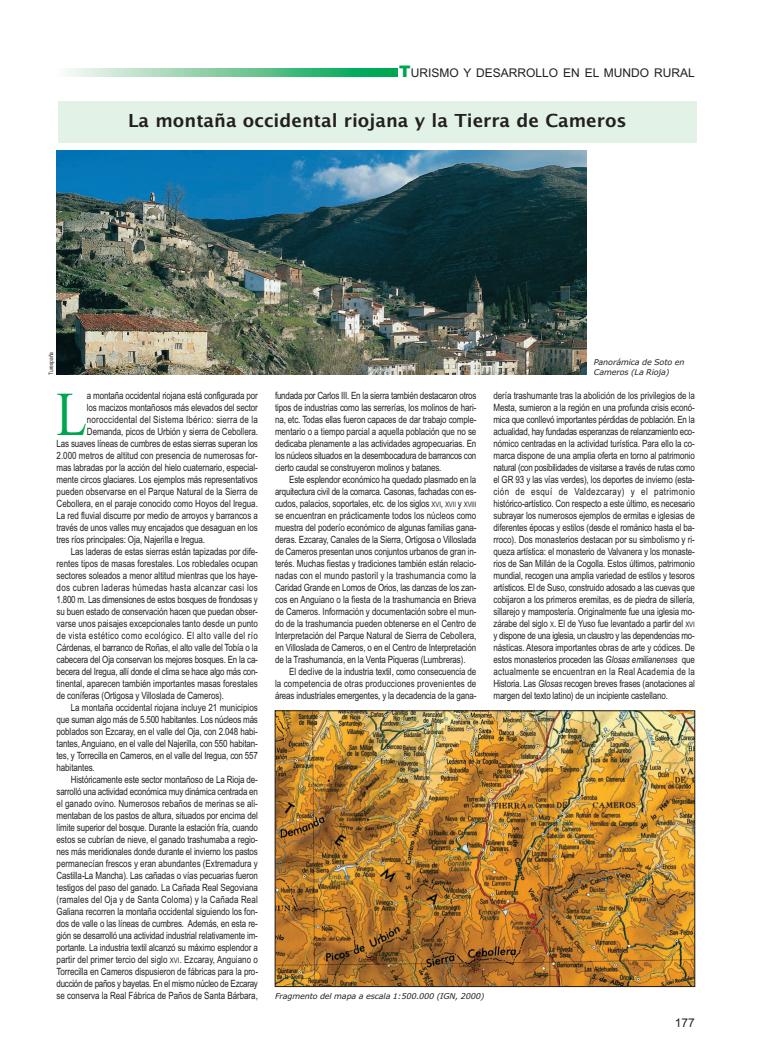
<style>
.page{position:relative;width:766px;height:1063px;background:#fff}
.page>*{position:absolute;margin:0;border:0;box-sizing:border-box;transform-origin:0 0}
.t1{font:62.4px "Times New Roman";color:#00a54f;scale:.8 1}
.t2{font:600 18px "Lucida Sans";color:#231f20}
.t3{font:12px "Arial";color:#231f20}
.t4{font:10px/12px "Arial";letter-spacing:-.01em;color:#231f20;text-align:justify;scale:.8 1}
.t5{font:10px "Arial";letter-spacing:.01em;color:#231f20;scale:.8 1}
.t6{font:10px "Arial";letter-spacing:.045em;color:#231f20;scale:.8 1}
.t7{font:10px "Arial";letter-spacing:-.03em;color:#231f20;scale:.8 1}
.t8{font:10px "Arial";letter-spacing:.02em;color:#231f20;scale:.8 1}
.t9{font:10px "Arial";letter-spacing:.03em;color:#231f20;scale:.8 1}
.t10{font:italic 8px "Verdana";letter-spacing:-.015em;color:#231f20}
.t11{font:6px "Arial Narrow";letter-spacing:-.01em;color:#231f20}
.s1{font-weight:900;font-size:16px;color:#00a54f}
.s2{font-size:7.5px}
.s3{font-style:italic}
</style>
<div class="page">
<svg style="left:67px;top:69px;width:331px;height:8px;background:#74ca9b"></svg>
<div style="left:58px;top:101px;width:638px;height:42px;background:#e3f2e7"></div>
<img style="left:277px;top:713px;width:415px;height:272px">
<div style="left:275px;top:711px;width:419px;height:276px;border:1px solid #231f20"></div>
<img style="left:57px;top:151px;width:529px;height:224px">
<p class="t3" style="left:399px;top:69px;width:297px"><span class="s1">T</span>URISMO Y DESARROLLO EN EL MUNDO RURAL</p>
<h2 class="t2" style="left:128px;top:113px;width:500px">La montaña occidental riojana y la Tierra de Cameros</h2>
<p class="t11" style="left:49px;top:375px;width:24px;rotate:-90deg">Turespaña</p>
<p class="t10" style="left:593px;top:358px;width:92px">Panorámica de Soto en</p>
<p class="t10" style="left:593px;top:368px;width:77px">Cameros (La Rioja)</p>
<h1 class="t1" style="left:57px;top:391px;width:40px">L</h1>
<p class="t4" style="left:87px;top:390px;width:215px">a montaña occidental riojana está configurada por</p>
<p class="t4" style="left:87px;top:402px;width:215px">los macizos montañosos más elevados del sector</p>
<p class="t9" style="left:87px;top:416px;width:215px">noroccidental del Sistema Ibérico: sierra de la</p>
<p class="t4" style="left:87px;top:426px;width:215px">Demanda, picos de Urbión y sierra de Cebollera.</p>
<p class="t4" style="left:57px;top:438px;width:253px">Las suaves líneas de cumbres de estas sierras superan los</p>
<p class="t4" style="left:57px;top:450px;width:253px">2.000 metros de altitud con presencia de numerosas for-</p>
<p class="t4" style="left:57px;top:462px;width:253px">mas labradas por la acción del hielo cuaternario, especial-</p>
<p class="t4" style="left:57px;top:474px;width:253px">mente circos glaciares. Los ejemplos más representativos</p>
<p class="t5" style="left:57px;top:488px;width:253px">pueden observarse en el Parque Natural de la Sierra de</p>
<p class="t4" style="left:57px;top:498px;width:253px">Cebollera, en el paraje conocido como Hoyos del Iregua.</p>
<p class="t4" style="left:57px;top:510px;width:253px">La red fluvial discurre por medio de arroyos y barrancos a</p>
<p class="t4" style="left:57px;top:522px;width:253px">través de unos valles muy encajados que desaguan en los</p>
<p class="t4" style="left:57px;top:534px;width:187px">tres ríos principales: Oja, Najerilla e Iregua.</p>
<p class="t4" style="left:71px;top:546px;width:235px">Las laderas de estas sierras están tapizadas por dife-</p>
<p class="t4" style="left:57px;top:558px;width:253px">rentes tipos de masas forestales. Los robledales ocupan</p>
<p class="t4" style="left:57px;top:570px;width:253px">sectores soleados a menor altitud mientras que los haye-</p>
<p class="t6" style="left:57px;top:584px;width:253px">dos cubren laderas húmedas hasta alcanzar casi los</p>
<p class="t4" style="left:57px;top:594px;width:253px">1.800 m. Las dimensiones de estos bosques de frondosas y</p>
<p class="t4" style="left:57px;top:606px;width:253px">su buen estado de conservación hacen que puedan obser-</p>
<p class="t4" style="left:57px;top:618px;width:253px">varse unos paisajes excepcionales tanto desde un punto</p>
<p class="t6" style="left:57px;top:632px;width:253px">de vista estético como ecológico. El alto valle del río</p>
<p class="t4" style="left:57px;top:642px;width:253px">Cárdenas, el barranco de Roñas, el alto valle del Tobía o la</p>
<p class="t4" style="left:57px;top:654px;width:253px">cabecera del Oja conservan los mejores bosques. En la ca-</p>
<p class="t4" style="left:57px;top:666px;width:253px">becera del Iregua, allí donde el clima se hace algo más con-</p>
<p class="t4" style="left:57px;top:678px;width:253px">tinental, aparecen también importantes masas forestales</p>
<p class="t4" style="left:57px;top:690px;width:211px">de coníferas (Ortigosa y Villoslada de Cameros).</p>
<p class="t4" style="left:71px;top:702px;width:235px">La montaña occidental riojana incluye 21 municipios</p>
<p class="t4" style="left:57px;top:714px;width:253px">que suman algo más de 5.500 habitantes. Los núcleos más</p>
<p class="t4" style="left:57px;top:726px;width:253px">poblados son Ezcaray, en el valle del Oja, con 2.048 habi-</p>
<p class="t4" style="left:57px;top:738px;width:253px">tantes, Anguiano, en el valle del Najerilla, con 550 habitan-</p>
<p class="t4" style="left:57px;top:750px;width:253px">tes, y Torrecilla en Cameros, en el valle del Iregua, con 557</p>
<p class="t4" style="left:57px;top:762px;width:49px">habitantes.</p>
<p class="t4" style="left:71px;top:774px;width:235px">Históricamente este sector montañoso de La Rioja de-</p>
<p class="t4" style="left:57px;top:786px;width:253px">sarrolló una actividad económica muy dinámica centrada en</p>
<p class="t5" style="left:57px;top:800px;width:253px">el ganado ovino. Numerosos rebaños de merinas se ali-</p>
<p class="t4" style="left:57px;top:810px;width:253px">mentaban de los pastos de altura, situados por encima del</p>
<p class="t4" style="left:57px;top:822px;width:253px">límite superior del bosque. Durante la estación fría, cuando</p>
<p class="t4" style="left:57px;top:834px;width:253px">estos se cubrían de nieve, el ganado trashumaba a regio-</p>
<p class="t4" style="left:57px;top:846px;width:253px">nes más meridionales donde durante el invierno los pastos</p>
<p class="t4" style="left:57px;top:858px;width:253px">permanecían frescos y eran abundantes (Extremadura y</p>
<p class="t4" style="left:57px;top:870px;width:253px">Castilla-La Mancha). Las cañadas o vías pecuarias fueron</p>
<p class="t4" style="left:57px;top:882px;width:253px">testigos del paso del ganado. La Cañada Real Segoviana</p>
<p class="t8" style="left:57px;top:896px;width:253px">(ramales del Oja y de Santa Coloma) y la Cañada Real</p>
<p class="t4" style="left:57px;top:906px;width:253px">Galiana recorren la montaña occidental siguiendo los fon-</p>
<p class="t4" style="left:57px;top:918px;width:253px">dos de valle o las líneas de cumbres. Además, en esta re-</p>
<p class="t4" style="left:57px;top:930px;width:253px">gión se desarrolló una actividad industrial relativamente im-</p>
<p class="t4" style="left:57px;top:942px;width:253px">portante. La industria textil alcanzó su máximo esplendor a</p>
<p class="t5" style="left:57px;top:956px;width:253px">partir del primer tercio del siglo <span class="s2">XVI</span>. Ezcaray, Anguiano o</p>
<p class="t4" style="left:57px;top:966px;width:253px">Torrecilla en Cameros dispusieron de fábricas para la pro-</p>
<p class="t7" style="left:57px;top:980px;width:253px">ducción de paños y bayetas. En el mismo núcleo de Ezcaray</p>
<p class="t4" style="left:57px;top:990px;width:253px">se conserva la Real Fábrica de Paños de Santa Bárbara,</p>
<p class="t4" style="left:275px;top:390px;width:253px">fundada por Carlos III. En la sierra también destacaron otros tipos de industrias como las serrerías, los molinos de hari&shy;na, etc. Todas ellas fueron capaces de dar trabajo comple&shy;mentario o a tiempo parcial a aquella población que no se dedicaba plenamente a las actividades agropecuarias. En los núcleos situados en la desembocadura de barrancos con cierto caudal se construyeron molinos y batanes.</p>
<p class="t4" style="left:275px;top:474px;width:253px;text-indent:14px">Este esplendor económico ha quedado plasmado en la arquitectura civil de la comarca. Casonas, fachadas con es&shy;cudos, palacios, soportales, etc. de los siglos <span class="s2">XVI</span>, <span class="s2">XVII</span> y <span class="s2">XVIII </span>se encuentran en prácticamente todos los núcleos como muestra del poderío económico de algunas familias gana&shy;deras. Ezcaray, Canales de la Sierra, Ortigosa o Villoslada de Cameros presentan unos conjuntos urbanos de gran in&shy;terés. Muchas fiestas y tradiciones también están relacio&shy;nadas con el mundo pastoril y la trashumancia como la Caridad Grande en Lomos de Orios, las danzas de los zan&shy;cos en Anguiano o la fiesta de la trashumancia en Brieva de Cameros. Información y documentación sobre el mun&shy;do de la trashumancia pueden obtenerse en el Centro de Interpretación del Parque Natural de Sierra de Cebollera, en Villoslada de Cameros, o en el Centro de Interpretación de la Trashumancia, en la Venta Piqueras (Lumbreras).</p>
<p class="t4" style="left:275px;top:666px;width:253px;text-indent:14px">El declive de la industria textil, como consecuencia de la competencia de otras producciones provenientes de áreas industriales emergentes, y la decadencia de la gana-</p>
<p class="t4" style="left:493px;top:390px;width:253px">dería trashumante tras la abolición de los privilegios de la Mesta, sumieron a la región en una profunda crisis econó&shy;mica que conllevó importantes pérdidas de población. En la actualidad, hay fundadas esperanzas de relanzamiento eco&shy;nómico centradas en la actividad turística. Para ello la co&shy;marca dispone de una amplia oferta en torno al patrimonio natural (con posibilidades de visitarse a través de rutas como el GR 93 y las vías verdes), los deportes de invierno (esta&shy;ción de esquí de Valdezcaray) y el patrimonio histórico-artístico. Con respecto a este último, es necesario subrayar los numerosos ejemplos de ermitas e iglesias de diferentes épocas y estilos (desde el románico hasta el ba&shy;rroco). Dos monasterios destacan por su simbolismo y ri&shy;queza artística: el monasterio de Valvanera y los monaste&shy;rios de San Millán de la Cogolla. Estos últimos, patrimonio mundial, recogen una amplia variedad de estilos y tesoros artísticos. El de Suso, construido adosado a las cuevas que cobijaron a los primeros eremitas, es de piedra de sillería, sillarejo y mampostería. Originalmente fue una iglesia mo&shy;zárabe del siglo <span class="s2">X</span>. El de Yuso fue levantado a partir del <span class="s2">XVI </span>y dispone de una iglesia, un claustro y las dependencias mo&shy;násticas. Atesora importantes obras de arte y códices. De estos monasterios proceden las <span class="s3">Glosas emilianenses</span> que actualmente se encuentran en la Real Academia de la Historia. Las <span class="s3">Glosas</span> recogen breves frases (anotaciones al margen del texto latino) de un incipiente castellano.</p>
<p class="t10" style="left:275px;top:993px;width:211px">Fragmento del mapa a escala 1:500.000 (IGN, 2000)</p>
<p class="t3" style="left:674px;top:1018px;width:22px">177</p>
</div>
